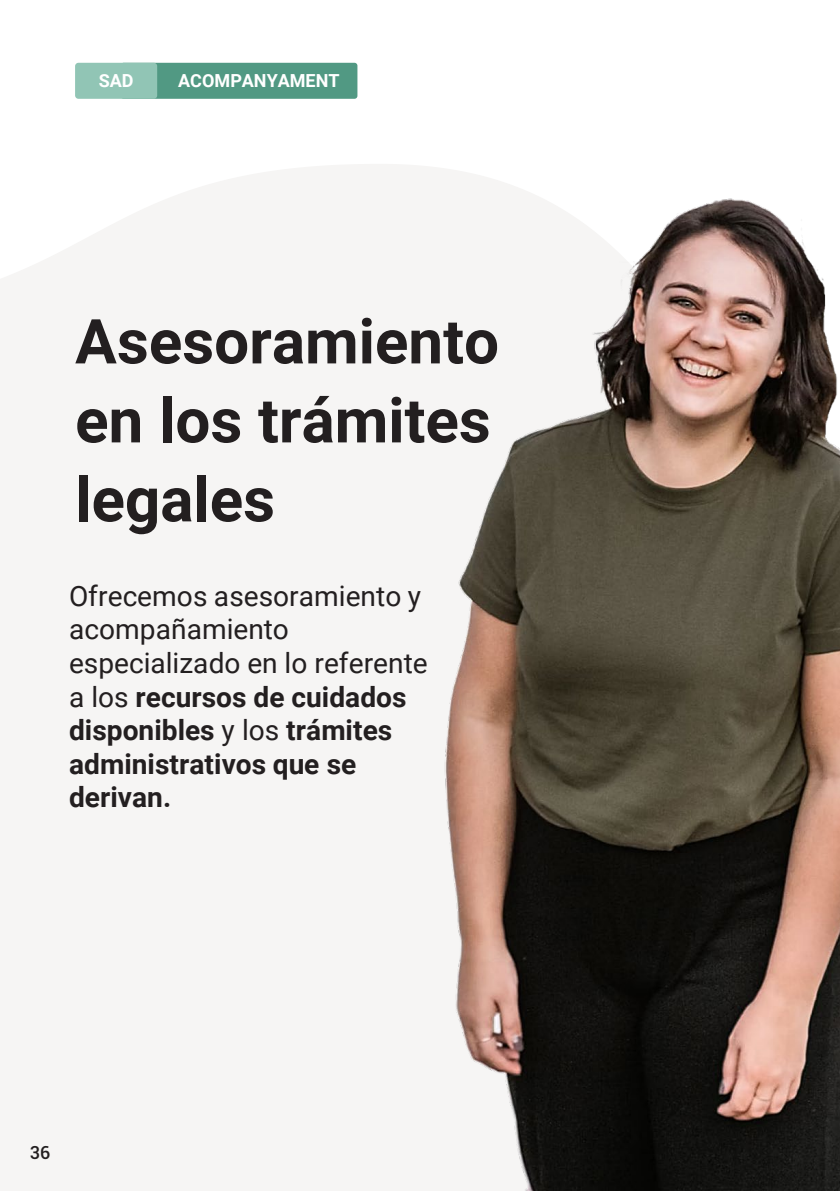
<style>
.page{position:relative;width:840px;height:1191px;background:#fff}
.page>*{position:absolute;margin:0;border:0;box-sizing:border-box;transform-origin:0 0}
.t1{font:700 62px/79px "Roboto";color:#231f20}
.t2{font:28px/33.6px "Roboto";color:#231f20}
.t3{font:700 18px "Roboto";color:#fff}
.t4{font:500 18px "Roboto";color:#231f20}
.s1{font-weight:700}
</style>
<div class="page">
<div style="left:0;top:165px;width:341px;height:1026px;background:#f6f5f4"></div>
<div style="left:121px;top:63px;width:236px;height:36px;background:#519983;border-radius:3px"></div>
<div style="left:75px;top:63px;width:82px;height:36px;background:#91c5b5;border-radius:3px"></div>
<img style="left:341px;top:164px;width:498px;height:1027px">
<p class="t3" style="left:99px;top:68px;width:36px">SAD</p>
<p class="t3" style="left:178px;top:68px;width:163px">ACOMPANYAMENT</p>
<h1 class="t1" style="left:75px;top:299px;width:425px">Asesoramiento en los trámites legales</h1>
<p class="t2" style="left:69px;top:578px;width:360px">Ofrecemos asesoramiento y acompañamiento especializado en lo referente a los <span class="s1">recursos de cuidados disponibles</span> y los <span class="s1">trámites administrativos que se derivan.</span></p>
<p class="t4" style="left:30px;top:1140px;width:22px">36</p>
</div>
